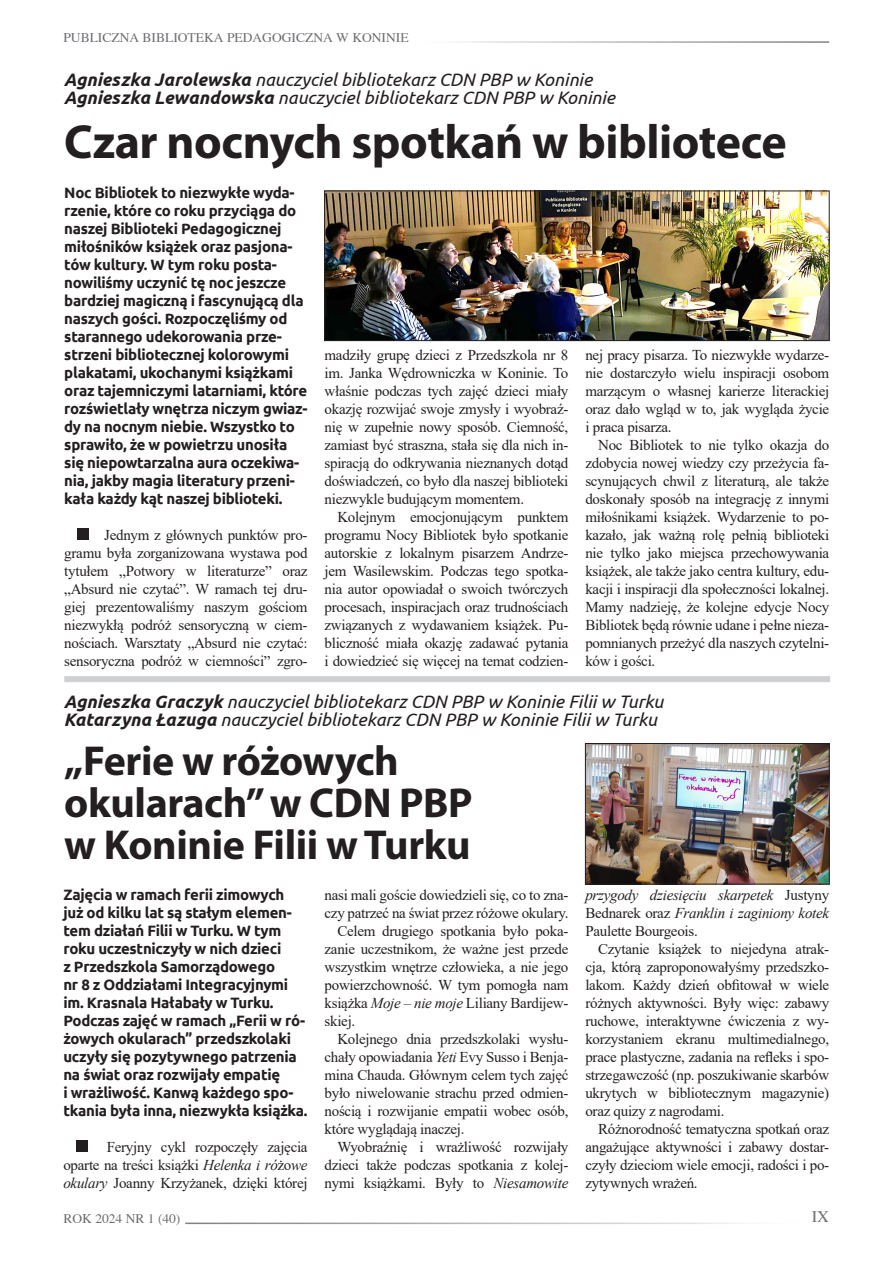
<style>
.page{position:relative;width:893px;height:1263px;background:#fff}
.page>*{position:absolute;margin:0;border:0;box-sizing:border-box;transform-origin:0 0}
.tytul_ok{font:700 48px "Myriad Pro";letter-spacing:-.01em;color:#231f20}
.tytul_ok-2{font:700 42px/42px "Myriad Pro";letter-spacing:-.01em;color:#231f20}
.t1{font:italic 18px/18px "Ubuntu";color:#231f20}
.t2{font:16.5px "Toronto Plain";color:#6c6d70}
.tekst{font:15px/18px "Times New Roman";letter-spacing:-.02em;color:#231f20;text-align:justify}
.tekst-2{font:700 15px/18px "Ubuntu";letter-spacing:-.02em;color:#231f20}
.tekst-3{font:italic 15px/18px "Times New Roman";letter-spacing:-.02em;color:#231f20;text-align:justify}
.t3{font:13.5px "Toronto Plain";color:#6c6d70}
.s1{font-weight:700}
.s2{font-style:italic}
.s3{font-style:normal}
</style>
<div class="page">
<div style="left:77px;top:528px;width:12px;height:12px;background:#231f20"></div>
<div style="left:76px;top:1140px;width:12px;height:12px;background:#231f20"></div>
<img style="left:326px;top:193px;width:501px;height:146px">
<div style="left:324px;top:191px;width:505px;height:150px;border:1px solid #231f20"></div>
<div style="left:64px;top:676px;width:766px;height:6px;background:#cfd0d2"></div>
<img style="left:587px;top:745px;width:240px;height:137px">
<div style="left:585px;top:743px;width:244px;height:141px;border:1px solid #231f20"></div>
<p class="t3" style="left:63px;top:29px;width:347px">PUBLICZNA BIBLIOTEKA PEDAGOGICZNA W KONINIE</p>
<p class="t1" style="left:64px;top:70px;width:553px"><span class="s1">Agnieszka Jarolewska</span> nauczyciel bibliotekarz CDN PBP w Koninie<br><span class="s1">Agnieszka Lewandowska</span> nauczyciel bibliotekarz CDN PBP w Koninie</p>
<p class="tytul_ok" style="left:64px;top:111px;width:724px">Czar nocnych spotkań w bibliotece</p>
<p class="tekst-2" style="left:64px;top:183px;width:245px">Noc Bibliotek to niezwykłe wyda&shy;rzenie, które co roku przyciąga do naszej Biblioteki Pedagogicznej miłośników książek oraz pasjona&shy;tów kultury. W tym roku posta&shy;nowiliśmy uczynić tę noc jeszcze bardziej magiczną i fascynującą dla naszych gości. Rozpoczęliśmy od starannego udekorowania prze&shy;strzeni bibliotecznej kolorowymi plakatami, ukochanymi książkami oraz tajemniczymi latarniami, które rozświetlały wnętrza niczym gwiaz&shy;dy na nocnym niebie. Wszystko to sprawiło, że w powietrzu unosiła się niepowtarzalna aura oczekiwa&shy;nia, jakby magia literatury przeni&shy;kała każdy kąt naszej biblioteki.</p>
<p class="tekst" style="left:64px;top:526px;width:245px;text-indent:40px">Jednym z głównych punktów pro&shy;gramu była zorganizowana wystawa pod tytułem „Potwory w literaturze” oraz „Absurd nie czytać”. W ramach tej dru&shy;giej prezentowaliśmy naszym gościom niezwykłą podróż sensoryczną w ciem&shy;nościach. Warsztaty „Absurd nie czytać: sensoryczna podróż w ciemności” zgro-</p>
<p class="tekst" style="left:585px;top:346px;width:245px">nej pracy pisarza. To niezwykłe wydarze&shy;nie dostarczyło wielu inspiracji osobom marzącym o własnej karierze literackiej oraz dało wgląd w to, jak wygląda życie i praca pisarza.</p>
<p class="tekst" style="left:585px;top:436px;width:245px;text-indent:13px">Noc Bibliotek to nie tylko okazja do zdobycia nowej wiedzy czy przeżycia fa&shy;scynujących chwil z literaturą, ale także doskonały sposób na integrację z innymi miłośnikami książek. Wydarzenie to po&shy;kazało, jak ważną rolę pełnią biblioteki nie tylko jako miejsca przechowywania książek, ale także jako centra kultury, edu&shy;kacji i inspiracji dla społeczności lokalnej.<br>Mamy nadzieję, że kolejne edycje Nocy Bibliotek będą równie udane i pełne nieza&shy;pomnianych przeżyć dla naszych czytelni&shy;ków i gości.</p>
<p class="t1" style="left:64px;top:692px;width:601px"><span class="s1">Agnieszka Graczyk</span> nauczyciel bibliotekarz CDN PBP w Koninie Filii w Turku<br><span class="s1">Katarzyna Łazuga</span> nauczyciel bibliotekarz CDN PBP w Koninie Filii w Turku</p>
<p class="tytul_ok-2" style="left:64px;top:738px;width:410px">„Ferie w różowych okularach” w CDN PBP w Koninie Filii w Turku</p>
<p class="tekst" style="left:325px;top:886px;width:245px">nasi mali goście dowiedzieli się, co to zna&shy;czy patrzeć na świat przez różowe okulary.</p>
<p class="tekst" style="left:325px;top:922px;width:245px;text-indent:13px">Celem drugiego spotkania było poka&shy;zanie uczestnikom, że ważne jest przede wszystkim wnętrze człowieka, a nie jego powierzchowność. W tym pomogła nam książka <span class="s2">Moje – nie moje</span> Liliany Bardijew&shy;skiej.</p>
<p class="tekst" style="left:325px;top:1030px;width:245px;text-indent:13px">Kolejnego dnia przedszkolaki wysłu&shy;chały opowiadania <span class="s2">Yeti</span> Evy Susso i Benja&shy;mina Chauda. Głównym celem tych zajęć było niwelowanie strachu przed odmien&shy;nością i rozwijanie empatii wobec osób, które wyglądają inaczej.</p>
<p class="tekst" style="left:325px;top:1138px;width:245px;text-indent:13px">Wyobraźnię i wrażliwość rozwijały dzieci także podczas spotkania z kolej&shy;nymi książkami. Były to <span class="s2">Niesamowite</span></p>
<p class="tekst" style="left:325px;top:346px;width:245px">madziły grupę dzieci z Przedszkola nr 8 im. Janka Wędrowniczka w Koninie. To właśnie podczas tych zajęć dzieci miały okazję rozwijać swoje zmysły i wyobraź&shy;nię w zupełnie nowy sposób. Ciemność, zamiast być straszna, stała się dla nich in&shy;spiracją do odkrywania nieznanych dotąd doświadczeń, co było dla naszej biblioteki niezwykle budującym momentem.</p>
<p class="tekst" style="left:325px;top:508px;width:245px;text-indent:13px">Kolejnym emocjonującym punktem programu Nocy Bibliotek było spotkanie autorskie z lokalnym pisarzem Andrze&shy;jem Wasilewskim. Podczas tego spotka&shy;nia autor opowiadał o swoich twórczych procesach, inspiracjach oraz trudnościach związanych z wydawaniem książek. Pu&shy;bliczność miała okazję zadawać pytania i dowiedzieć się więcej na temat codzien-</p>
<p class="tekst-2" style="left:63px;top:885px;width:246px">Zajęcia w ramach ferii zimowych już od kilku lat są stałym elemen&shy;tem działań Filii w Turku. W tym roku uczestniczyły w nich dzieci<br>z Przedszkola Samorządowego<br>nr 8 z Oddziałami Integracyjnymi im. Krasnala Hałabały w Turku.<br>Podczas zajęć w ramach „Ferii w ró&shy;żowych okularach” przedszkolaki uczyły się pozytywnego patrzenia na świat oraz rozwijały empatię<br>i wrażliwość. Kanwą każdego spo&shy;tkania była inna, niezwykła książka.</p>
<p class="tekst" style="left:63px;top:1138px;width:246px;text-indent:43px">Feryjny cykl rozpoczęły zajęcia oparte na treści książki <span class="s2">Helenka i ró</span>żo<span class="s2">we okulary</span> Joanny Krzyżanek, dzięki której</p>
<p class="tekst-3" style="left:585px;top:886px;width:245px">przygody dziesięciu skarpetek <span class="s3">Justyny Bednarek oraz</span> Franklin i zaginiony kotek <span class="s3">Paulette Bourgeois.</span></p>
<p class="tekst" style="left:585px;top:940px;width:245px;text-indent:13px">Czytanie książek to niejedyna atrak&shy;cja, którą zaproponowałyśmy przedszko&shy;lakom. Każdy dzień obfitował w wiele różnych aktywności. Były więc: zabawy ruchowe, interaktywne ćwiczenia z wy&shy;korzystaniem ekranu multimedialnego, prace plastyczne, zadania na refleks i spo&shy;strzegawczość (np. poszukiwanie skarbów ukrytych w bibliotecznym magazynie) oraz quizy z nagrodami.</p>
<p class="tekst" style="left:585px;top:1120px;width:245px;text-indent:13px">Różnorodność tematyczna spotkań oraz angażujące aktywności i zabawy dostar&shy;czyły dzieciom wiele emocji, radości i po&shy;zytywnych wrażeń.</p>
<p class="t3" style="left:63px;top:1211px;width:119px">ROK 2024 NR 1 (40)</p>
<p class="t2" style="left:812px;top:1207px;width:19px">IX</p>
</div>
